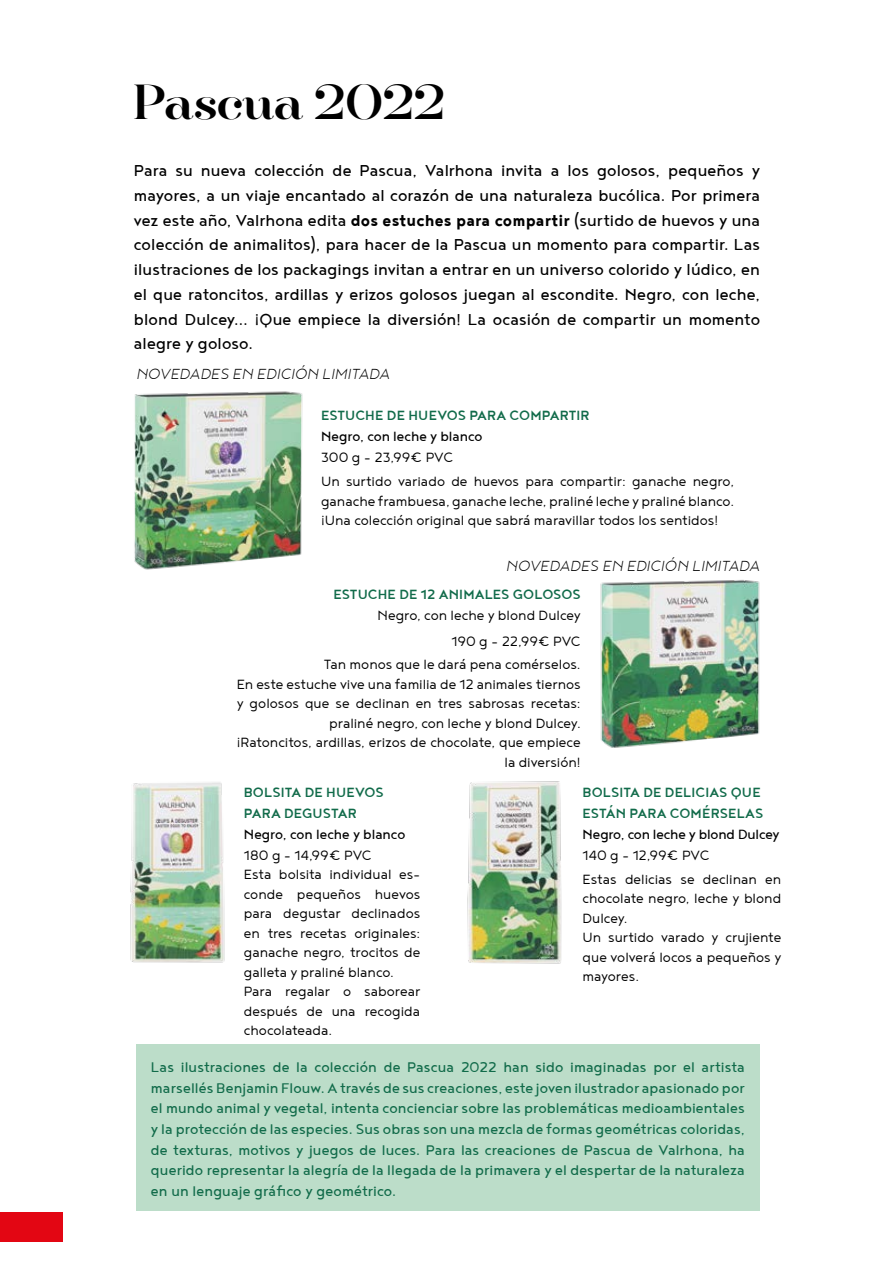
<style>
.page{position:relative;width:893px;height:1263px;background:#fff}
.page>*{position:absolute;margin:0;border:0;box-sizing:border-box;transform-origin:0 0}
.t1{font:42px "Hera Big";letter-spacing:-.02em;color:#000}
.t2{font:19.5px/24.8px "Noyh Geometric";letter-spacing:.005em;color:#000;text-align:justify}
.t3{font:italic 300 18px "Noyh Geometric";color:#000}
.t4{font:17.25px/20.7px "Noyh Geometric";letter-spacing:.005em;color:#116b4a;text-align:justify}
.t5{font:300 16.5px/19.5px "Noyh Geometric";color:#000}
.t6{font:500 16.5px/21px "Noyh Geometric";letter-spacing:.005em;color:#116b4a}
.t7{font:16.5px "Noyh Geometric";letter-spacing:-.005em;color:#000}
.s1{font-weight:700}
</style>
<div class="page">
<img style="left:134px;top:391px;width:169px;height:179px">
<img style="left:130px;top:782px;width:95px;height:181px">
<img style="left:600px;top:580px;width:160px;height:168px">
<div style="left:0;top:1212px;width:62px;height:30px;background:#e30613"></div>
<div style="left:136px;top:1044px;width:624px;height:167px;background:#bcddc9"></div>
<img style="left:467px;top:781px;width:95px;height:183px">
<h1 class="t1" style="left:133px;top:69px;width:314px">Pascua 2022</h1>
<p class="t2" style="left:134px;top:158px;width:628px">Para su nueva colección de Pascua, Valrhona invita a los golosos, pequeños y mayores, a un viaje encantado al corazón de una naturaleza bucólica. Por primera vez este año, Valrhona edita <span class="s1">dos estuches para compartir</span> (surtido de huevos y una colección de animalitos), para hacer de la Pascua un momento para compartir. Las ilustraciones de los packagings invitan a entrar en un universo colorido y lúdico, en el que ratoncitos, ardillas y erizos golosos juegan al escondite. Negro, con leche, blond Dulcey… ¡Que empiece la diversión! La ocasión de compartir un momento alegre y goloso.</p>
<p class="t3" style="left:136px;top:364px;width:255px">NOVEDADES EN EDICIÓN LIMITADA</p>
<p class="t6" style="left:321px;top:405px;width:270px">ESTUCHE DE HUEVOS PARA COMPARTIR</p>
<p class="t7" style="left:321px;top:428px;width:163px">Negro, con leche y blanco</p>
<p class="t5" style="left:321px;top:445px;width:415px;line-height:23.7px">300 g - 23,99€ PVC<br>Un surtido variado de huevos para compartir: ganache negro,</p>
<p class="t5" style="left:321px;top:491px;width:415px">ganache frambuesa, ganache leche, praliné leche y praliné blanco. ¡Una colección original que sabrá maravillar todos los sentidos!</p>
<p class="t3" style="left:506px;top:556px;width:255px">NOVEDADES EN EDICIÓN LIMITADA</p>
<p class="t6" style="left:333px;top:583px;width:249px">ESTUCHE DE 12 ANIMALES GOLOSOS</p>
<p class="t5" style="left:377px;top:602px;width:205px;line-height:25.2px;text-align:right">Negro, con leche y blond Dulcey<br>190 g - 22,99€ PVC</p>
<p class="t5" style="left:237px;top:654px;width:346px;text-align:right">Tan monos que le dará pena comérselos.<br>En este estuche vive una familia de 12 animales tiernos y golosos que se declinan en tres sabrosas recetas: praliné negro, con leche y blond Dulcey.<br>¡Ratoncitos, ardillas, erizos de chocolate, que empiece la diversión!</p>
<p class="t6" style="left:244px;top:781px;width:141px">BOLSITA DE HUEVOS<br>PARA DEGUSTAR</p>
<p class="t7" style="left:244px;top:825px;width:163px">Negro, con leche y blanco</p>
<p class="t5" style="left:244px;top:845px;width:178px">180 g - 14,99€ PVC<br>Esta bolsita individual es&shy;conde pequeños huevos para degustar declinados en tres recetas originales: ganache negro, trocitos de galleta y praliné blanco.<br>Para regalar o saborear después de una recogida chocolateada.</p>
<p class="t6" style="left:582px;top:781px;width:182px">BOLSITA DE DELICIAS QUE<br>ESTÁN PARA COMÉRSELAS</p>
<p class="t7" style="left:582px;top:825px;width:198px">Negro, con leche y blond Dulcey</p>
<p class="t5" style="left:582px;top:843px;width:200px;line-height:23.7px">140 g - 12,99€ PVC<br>Estas delicias se declinan en</p>
<p class="t5" style="left:582px;top:888px;width:200px">chocolate negro, leche y blond<br>Dulcey.<br>Un surtido varado y crujiente que volverá locos a pequeños y mayores.</p>
<p class="t4" style="left:151px;top:1056px;width:595px">Las ilustraciones de la colección de Pascua 2022 han sido imaginadas por el artista marsellés Benjamin Flouw. A través de sus creaciones, este joven ilustrador apasionado por el mundo animal y vegetal, intenta concienciar sobre las problemáticas medioambientales y la protección de las especies. Sus obras son una mezcla de formas geométricas coloridas, de texturas, motivos y juegos de luces. Para las creaciones de Pascua de Valrhona, ha querido representar la alegría de la llegada de la primavera y el despertar de la naturaleza en un lenguaje gráfico y geométrico.</p>
</div>
